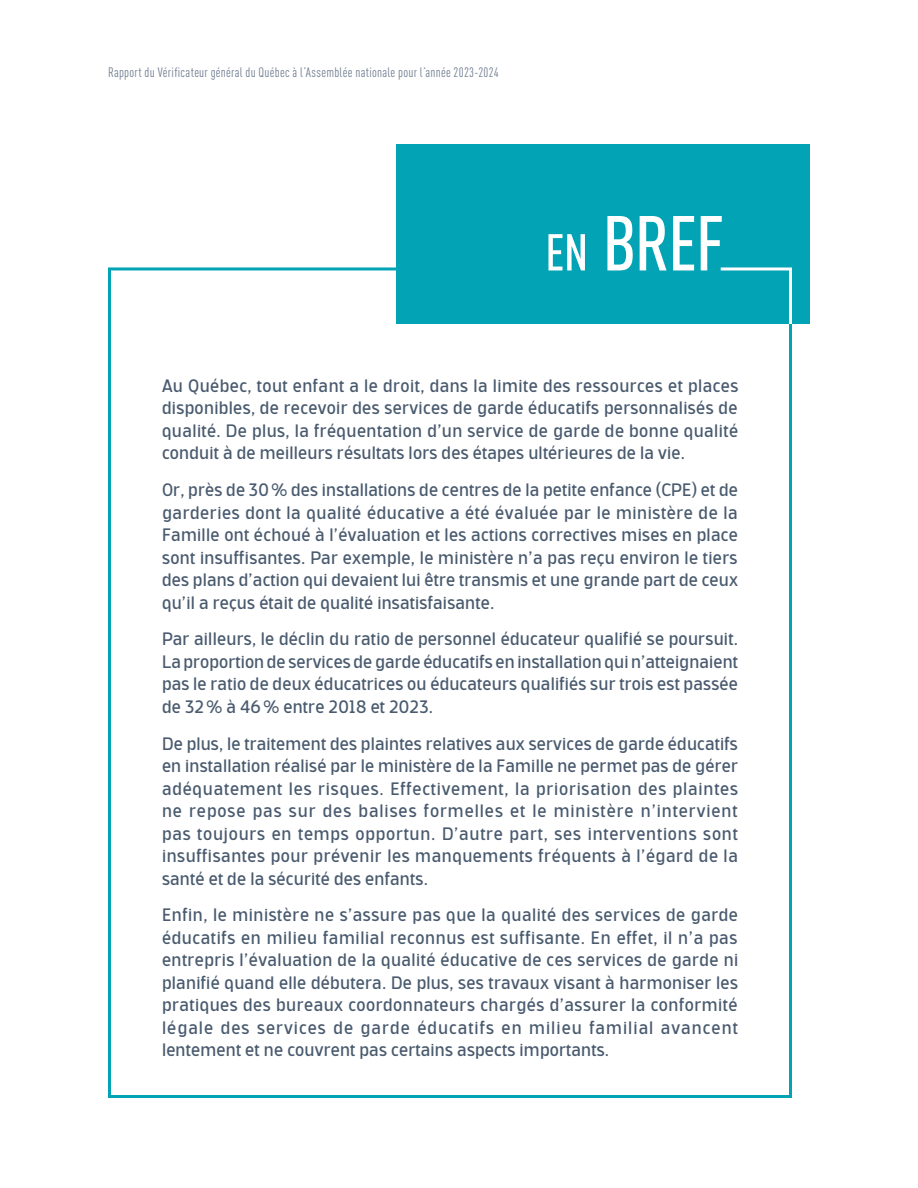
<style>
.page{position:relative;width:918px;height:1188px;background:#fff}
.page>*{position:absolute;margin:0;border:0;box-sizing:border-box;transform-origin:0 0}
.t1{font:500 condensed 76.5px "DIN Offc";color:#fff}
.t2{font:18px/22.5px "Bosphorus 50 Normal 53";letter-spacing:.01em;color:#4a5b6f;text-align:justify}
.t3{font:condensed 13.5px "DIN Offc";letter-spacing:.02em;color:#6d7c8f}
.s1{font-size:51px}
</style>
<div class="page">
<div style="left:396px;top:144px;width:414px;height:180px;background:#02a3b5"></div>
<div style="left:108px;top:267px;width:684px;height:831px;border:3px solid #02a3b5"></div>
<svg style="left:718px;top:267px;width:74px;height:60px"></svg>
<p class="t3" style="left:108px;top:65px;width:392px">Rapport du Vérificateur général du Québec à l’Assemblée nationale pour l’année 2023-2024</p>
<h1 class="t1" style="left:545px;top:198px;width:181px"><span class="s1">EN</span> BREF</h1>
<p class="t2" style="left:162px;top:375px;width:578px">Au Québec, tout enfant a le droit, dans la limite des ressources et places disponibles, de recevoir des services de garde éducatifs personnalisés de qualité. De plus, la fréquentation d’un service de garde de bonne qualité conduit à de meilleurs résultats lors des étapes ultérieures de la vie.</p>
<p class="t2" style="left:162px;top:479px;width:578px">Or, près de 30% des installations de centres de la petite enfance (CPE) et de garderies dont la qualité éducative a été évaluée par le ministère de la Famille ont échoué à l’évaluation et les actions correctives mises en place sont insuffisantes. Par exemple, le ministère n’a pas reçu environ le tiers des plans d’action qui devaient lui être transmis et une grande part de ceux qu’il a reçus était de qualité insatisfaisante.</p>
<p class="t2" style="left:162px;top:629px;width:578px">Par ailleurs, le déclin du ratio de personnel éducateur qualifié se poursuit.<br>La proportion de services de garde éducatifs en installation qui n’atteignaient pas le ratio de deux éducatrices ou éducateurs qualifiés sur trois est passée de 32% à 46% entre 2018 et 2023.</p>
<p class="t2" style="left:162px;top:733px;width:578px">De plus, le traitement des plaintes relatives aux services de garde éducatifs en installation réalisé par le ministère de la Famille ne permet pas de gérer adéquatement les risques. Effectivement, la priorisation des plaintes ne repose pas sur des balises formelles et le ministère n’intervient pas toujours en temps opportun. D’autre part, ses interventions sont insuffisantes pour prévenir les manquements fréquents à l’égard de la santé et de la sécurité des enfants.</p>
<p class="t2" style="left:162px;top:905px;width:578px">Enfin, le ministère ne s’assure pas que la qualité des services de garde éducatifs en milieu familial reconnus est suffisante. En effet, il n’a pas entrepris l’évaluation de la qualité éducative de ces services de garde ni planifié quand elle débutera. De plus, ses travaux visant à harmoniser les pratiques des bureaux coordonnateurs chargés d’assurer la conformité légale des services de garde éducatifs en milieu familial avancent lentement et ne couvrent pas certains aspects importants.</p>
</div>
